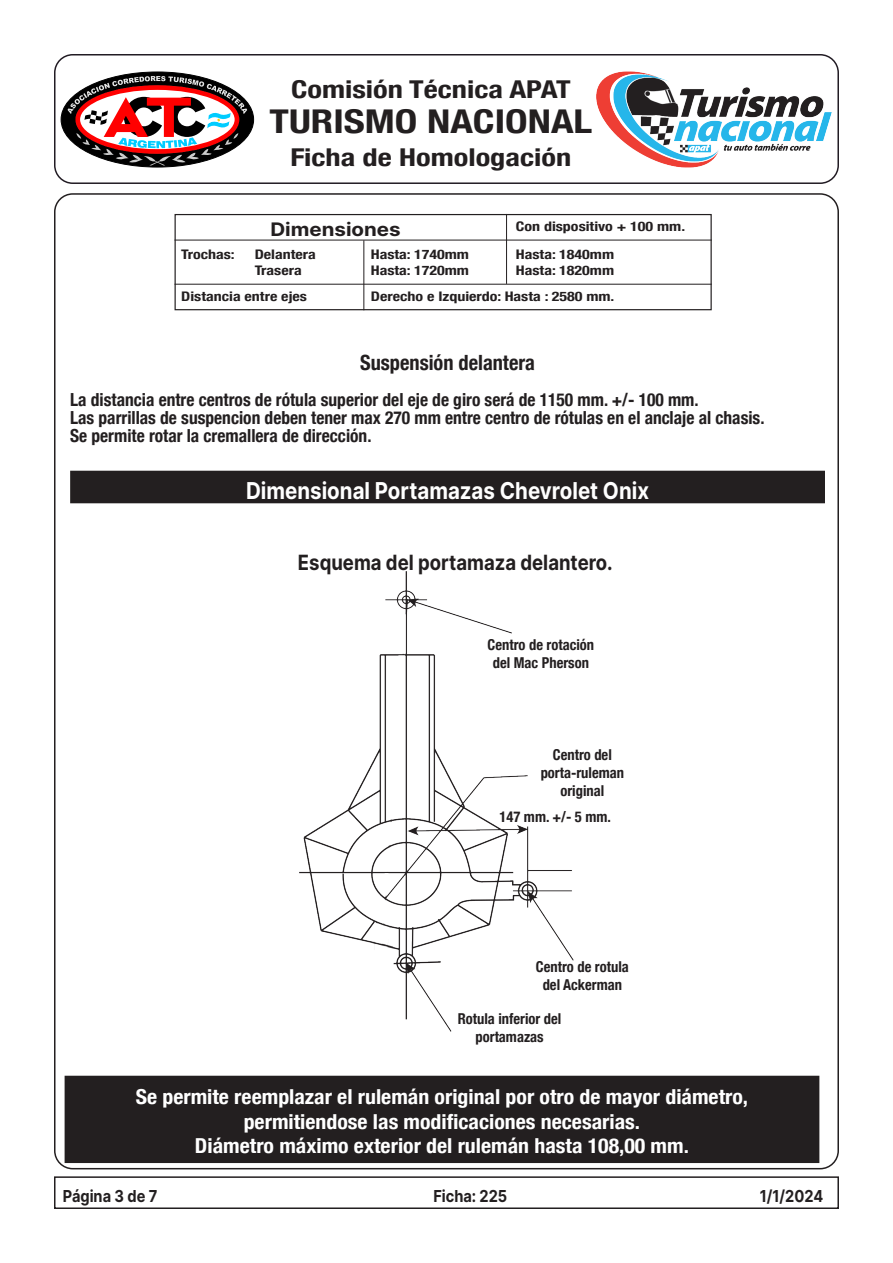
<style>
.page{position:relative;width:893px;height:1263px;background:#fff}
.page>*{position:absolute;margin:0;border:0;box-sizing:border-box;transform-origin:0 0}
.t1{font:700 condensed 32.7px "Helvetica Neue";color:#231f20;scale:1.24 1}
.t2{font:700 condensed 24.6px "Helvetica Neue";color:#231f20;scale:1.24 1}
.t3{font:700 23.25px "Inter";color:#fff;scale:.88 1}
.t4{font:700 21px "Inter";color:#231f20;scale:.88 1}
.t5{font:700 condensed 21px "Helvetica Neue";color:#231f20}
.t6{font:700 condensed 20.55px "Helvetica Neue";color:#fff;scale:1.06 1}
.t7{font:700 18.6px "Inter";color:#231f20;scale:1.1 1}
.t8{font:700 condensed 18px "Helvetica Neue";color:#231f20}
.t9{font:700 16.5px "Inter";color:#231f20;scale:.88 1}
.t10{font:700 condensed 15px "Helvetica Neue";color:#231f20}
.t11{font:700 condensed 13.2px "Helvetica Neue";color:#231f20;scale:1.21 1}
</style>
<div class="page">
<div style="left:54px;top:54px;width:785px;height:130px;border:2px solid #221c24;border-radius:18px"></div>
<img style="left:597px;top:72px;width:235px;height:96px">
<svg style="left:61px;top:72px;width:193px;height:95px"></svg>
<div style="left:54px;top:1176px;width:785px;height:33px;border:2px solid #231f20"></div>
<div style="left:71px;top:471px;width:753px;height:31px;background:#231f20"></div>
<div style="left:70px;top:471px;width:755px;height:32px;border:2px solid #231f20"></div>
<div style="left:175px;top:214px;width:537px;height:96px;border:1px solid #231f20"></div>
<hr style="left:175px;top:240px;width:537px;height:1px;background:#231f20">
<hr style="left:506px;top:214px;width:1px;height:70px;background:#231f20">
<hr style="left:364px;top:240px;width:1px;height:70px;background:#231f20">
<hr style="left:175px;top:284px;width:537px;height:1px;background:#231f20">
<div style="left:65px;top:1076px;width:754px;height:86px;background:#231f20"></div>
<div style="left:65px;top:1076px;width:754px;height:87px;border:2px solid #231f20"></div>
<img style="left:299px;top:572px;width:275px;height:460px">
<h2 class="t2" style="left:291px;top:74px;width:227px">Comisión Técnica APAT</h2>
<h1 class="t1" style="left:270px;top:102px;width:262px">TURISMO NACIONAL</h1>
<h2 class="t2" style="left:291px;top:143px;width:228px">Ficha de Homologación</h2>
<p class="t7" style="left:270px;top:216px;width:120px">Dimensiones</p>
<p class="t11" style="left:516px;top:218px;width:141px">Con dispositivo + 100 mm.</p>
<p class="t11" style="left:181px;top:246px;width:46px">Trochas:</p>
<p class="t11" style="left:255px;top:246px;width:52px">Delantera</p>
<p class="t11" style="left:255px;top:262px;width:40px">Trasera</p>
<p class="t11" style="left:181px;top:289px;width:106px">Distancia entre ejes</p>
<p class="t11" style="left:371px;top:246px;width:83px">Hasta: 1740mm</p>
<p class="t11" style="left:371px;top:262px;width:83px">Hasta: 1720mm</p>
<p class="t11" style="left:371px;top:289px;width:203px">Derecho e Izquierdo: Hasta : 2580 mm.</p>
<p class="t11" style="left:516px;top:246px;width:83px">Hasta: 1840mm</p>
<p class="t11" style="left:516px;top:262px;width:83px">Hasta: 1820mm</p>
<p class="t5" style="left:360px;top:350px;width:176px">Suspensión delantera</p>
<p class="t8" style="left:70px;top:389px;width:630px">La distancia entre centros de rótula superior del eje de giro será de 1150 mm. +/- 100 mm.</p>
<p class="t8" style="left:70px;top:407px;width:696px">Las parrillas de suspencion deben tener max 270 mm entre centro de rótulas en el anclaje al chasis.</p>
<p class="t8" style="left:70px;top:425px;width:303px">Se permite rotar la cremallera de dirección.</p>
<p class="t3" style="left:246px;top:473px;width:459px">Dimensional Portamazas Chevrolet Onix</p>
<p class="t4" style="left:298px;top:547px;width:359px">Esquema del portamaza delantero.</p>
<p class="t10" style="left:488px;top:636px;width:108px">Centro de rotación</p>
<p class="t10" style="left:493px;top:654px;width:98px">del Mac Pherson</p>
<p class="t10" style="left:553px;top:745px;width:60px">Centro del</p>
<p class="t10" style="left:541px;top:763px;width:85px">porta-ruleman</p>
<p class="t10" style="left:560px;top:781px;width:45px">original</p>
<p class="t10" style="left:499px;top:807px;width:113px">147 mm. +/- 5 mm.</p>
<p class="t10" style="left:536px;top:957px;width:94px">Centro de rotula</p>
<p class="t10" style="left:543px;top:975px;width:81px">del Ackerman</p>
<p class="t10" style="left:458px;top:1010px;width:105px">Rotula inferior del</p>
<p class="t10" style="left:476px;top:1028px;width:70px">portamazas</p>
<p class="t6" style="left:136px;top:1084px;width:579px">Se permite reemplazar el rulemán original por otro de mayor diámetro,</p>
<p class="t6" style="left:244px;top:1109px;width:376px">permitiendose las modificaciones necesarias.</p>
<p class="t6" style="left:195px;top:1134px;width:467px">Diámetro máximo exterior del rulemán hasta 108,00 mm.</p>
<p class="t9" style="left:63px;top:1184px;width:109px">Página 3 de 7</p>
<p class="t9" style="left:433px;top:1184px;width:86px">Ficha: 225</p>
<p class="t9" style="left:760px;top:1184px;width:74px">1/1/2024</p>
</div>
